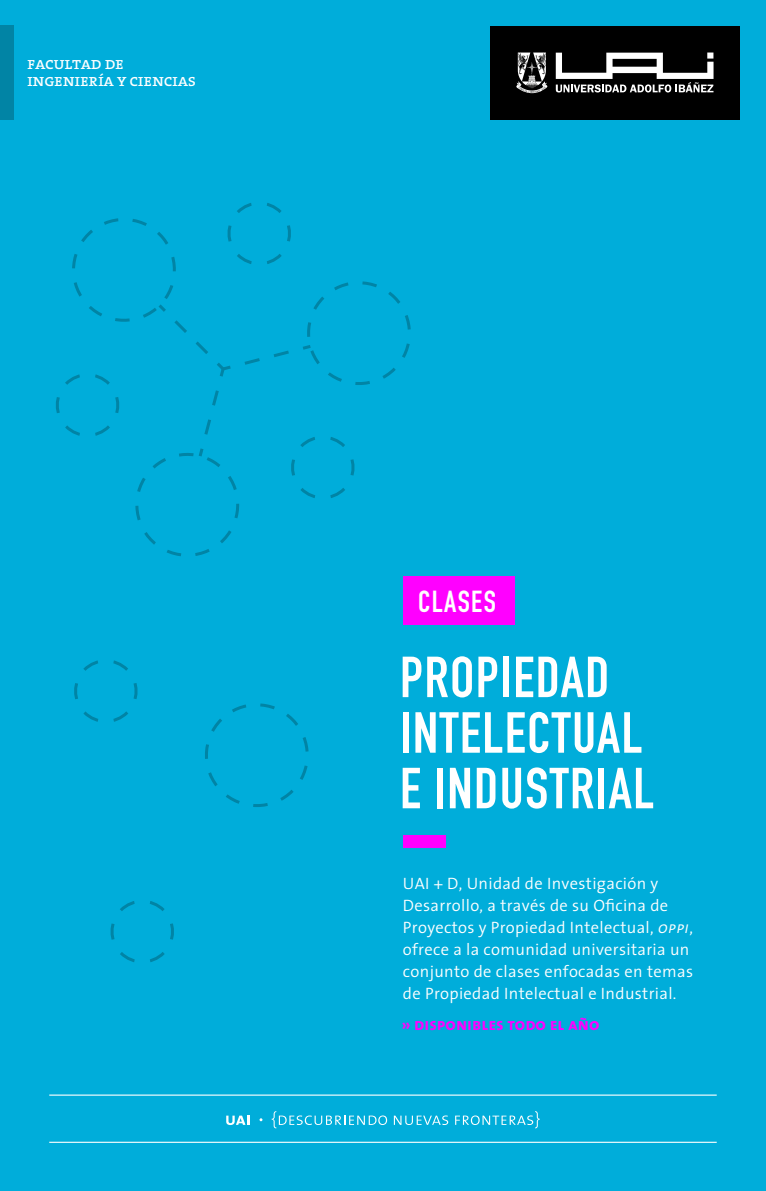
<style>
.page{position:relative;width:766px;height:1191px;background:#fff}
.page>*{position:absolute;margin:0;border:0;box-sizing:border-box;transform-origin:0 0}
.t1{font:56.85px/55.5px "DIN Engschrift Std";letter-spacing:.025em;color:#fff}
.t2{font:30px "DIN Engschrift Std";letter-spacing:.045em;color:#fff}
.t3{font:17.25px/17.2px "The Serif Regular Caps";letter-spacing:-.02em;color:#fff}
.t4{font:17.1px "The Sans Bold Caps";color:#f0f}
.t5{font:300 16.5px/22px "The Sans";letter-spacing:.02em;color:#fff}
.s1{font-family:"The Sans Semi Light Italic Caps";font-weight:400}
</style>
<div class="page">
<div style="left:0;top:0;width:765px;height:1191px;background:#00adda"></div>
<div style="left:0;top:26px;width:14px;height:94px;background:#0184a5"></div>
<svg style="left:226px;top:1115px;width:23px;height:10px"></svg>
<svg style="left:271px;top:1111px;width:116px;height:17px"></svg>
<svg style="left:394px;top:1115px;width:54px;height:10px"></svg>
<svg style="left:455px;top:1111px;width:84px;height:17px"></svg>
<div style="left:403px;top:835px;width:42px;height:13px;background:#f0f"></div>
<div style="left:403px;top:577px;width:111px;height:48px;background:#f0f"></div>
<hr style="left:49px;top:1094px;width:667px;height:1px;background:#fff">
<hr style="left:49px;top:1141px;width:667px;height:1px;background:#fff">
<svg style="left:205px;top:703px;width:104px;height:104px"></svg>
<svg style="left:110px;top:901px;width:64px;height:61px"></svg>
<svg style="left:74px;top:660px;width:64px;height:62px"></svg>
<svg style="left:56px;top:203px;width:355px;height:353px"></svg>
<div style="left:490px;top:26px;width:249px;height:94px;background:#000"></div>
<svg style="left:555px;top:53px;width:158px;height:39px"></svg>
<svg style="left:516px;top:53px;width:31px;height:40px"></svg>
<p class="t3" style="left:27px;top:54px;width:170px">facultad de ingeniería y ciencias</p>
<h2 class="t2" style="left:418px;top:584px;width:79px">CLASES</h2>
<h1 class="t1" style="left:400px;top:650px;width:256px">PROPIEDAD<br>INTELECTUAL<br>E INDUSTRIAL</h1>
<p class="t5" style="left:403px;top:872px;width:291px">UAI + D, Unidad de Investigación y Desarrollo, a través de su Oficina de Proyectos y Propiedad Intelectual, <span class="s1">oppi</span>, ofrece a la comunidad universitaria un conjunto de clases enfocadas en temas de Propiedad Intelectual e Industrial.</p>
<p class="t4" style="left:401px;top:1010px;width:199px">» disponibles todo el año</p>
</div>
